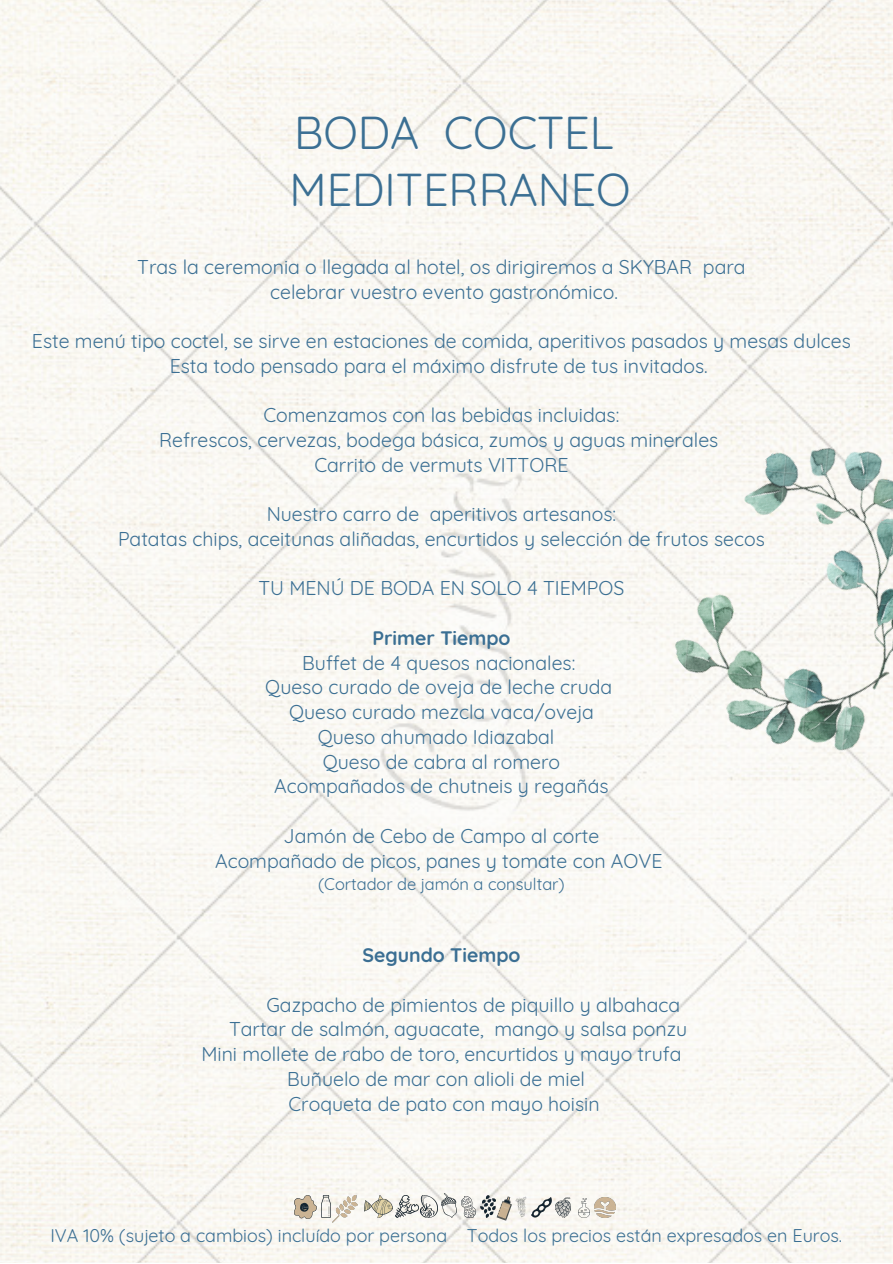
<style>
.page{position:relative;width:893px;height:1264px;background:#fff}
.page>*{position:absolute;margin:0;border:0;box-sizing:border-box;transform-origin:0 0}
.t1{font:45px/57.3px "Quicksand";color:#3b6f93}
.t2{font:19.5px/24.8px "Quicksand";color:#3b6f93;text-align:center}
.t3{font:700 19.5px "Quicksand";color:#3b6f93}
.t4{font:18px "Quicksand";color:#3b6f93}
.t5{font:16.5px "Quicksand";color:#3b6f93}
</style>
<div class="page">
<img style="left:0;top:0;width:892px;height:1262px">
<img style="left:396px;top:1194px;width:22px;height:23px">
<img style="left:321px;top:1195px;width:9px;height:22px">
<img style="left:294px;top:1195px;width:22px;height:23px">
<img style="left:365px;top:1194px;width:28px;height:23px">
<img style="left:496px;top:1195px;width:18px;height:25px">
<img style="left:441px;top:1192px;width:15px;height:25px">
<img style="left:514px;top:1194px;width:18px;height:23px">
<img style="left:420px;top:1194px;width:17px;height:23px">
<img style="left:578px;top:1198px;width:11px;height:19px">
<img style="left:531px;top:1197px;width:21px;height:20px">
<img style="left:480px;top:1195px;width:15px;height:22px">
<img style="left:461px;top:1196px;width:14px;height:21px">
<img style="left:556px;top:1197px;width:14px;height:20px">
<img style="left:595px;top:1197px;width:20px;height:20px">
<img style="left:332px;top:1195px;width:25px;height:27px">
<img style="left:615px;top:399px;width:277px;height:398px">
<h1 class="t1" style="left:289px;top:103px;width:343px">BODA COCTEL<br>MEDITERRANEO</h1>
<p class="t2" style="left:137px;top:254px;width:610px">Tras la ceremonia o llegada al hotel, os dirigiremos a SKYBAR para celebrar vuestro evento gastronómico.</p>
<p class="t2" style="left:32px;top:328px;width:820px">Este menú tipo coctel, se sirve en estaciones de comida, aperitivos pasados y mesas dulces<br>Esta todo pensado para el máximo disfrute de tus invitados.</p>
<p class="t2" style="left:159px;top:402px;width:560px">Comenzamos con las bebidas incluidas:<br>Refrescos, cervezas, bodega básica, zumos y aguas minerales<br>Carrito de vermuts VITTORE</p>
<p class="t2" style="left:118px;top:501px;width:648px">Nuestro carro de aperitivos artesanos:<br>Patatas chips, aceitunas aliñadas, encurtidos y selección de frutos secos</p>
<p class="t2" style="left:258px;top:575px;width:367px">TU MENÚ DE BODA EN SOLO 4 TIEMPOS</p>
<p class="t3" style="left:372px;top:625px;width:140px">Primer Tiempo</p>
<p class="t2" style="left:265px;top:650px;width:348px">Buffet de 4 quesos nacionales:<br>Queso curado de oveja de leche cruda<br>Queso curado mezcla vaca/oveja<br>Queso ahumado Idiazabal<br>Queso de cabra al romero<br>Acompañados de chutneis y regañás</p>
<p class="t2" style="left:215px;top:823px;width:449px">Jamón de Cebo de Campo al corte<br>Acompañado de picos, panes y tomate con AOVE</p>
<p class="t5" style="left:318px;top:873px;width:248px">(Cortador de jamón a consultar)</p>
<p class="t3" style="left:362px;top:942px;width:159px">Segundo Tiempo</p>
<p class="t2" style="left:266px;top:991px;width:415px">Gazpacho de pimientos de piquillo y albahaca</p>
<p class="t2" style="left:229px;top:1016px;width:459px">Tartar de salmón, aguacate, mango y salsa ponzu</p>
<p class="t2" style="left:201px;top:1041px;width:481px">Mini mollete de rabo de toro, encurtidos y mayo trufa</p>
<p class="t2" style="left:287px;top:1066px;width:299px">Buñuelo de mar con alioli de miel</p>
<p class="t2" style="left:288px;top:1090px;width:312px">Croqueta de pato con mayo hoisin</p>
<p class="t4" style="left:50px;top:1223px;width:793px">IVA 10% (sujeto a cambios) incluído por persona Todos los precios están expresados en Euros.</p>
</div>
